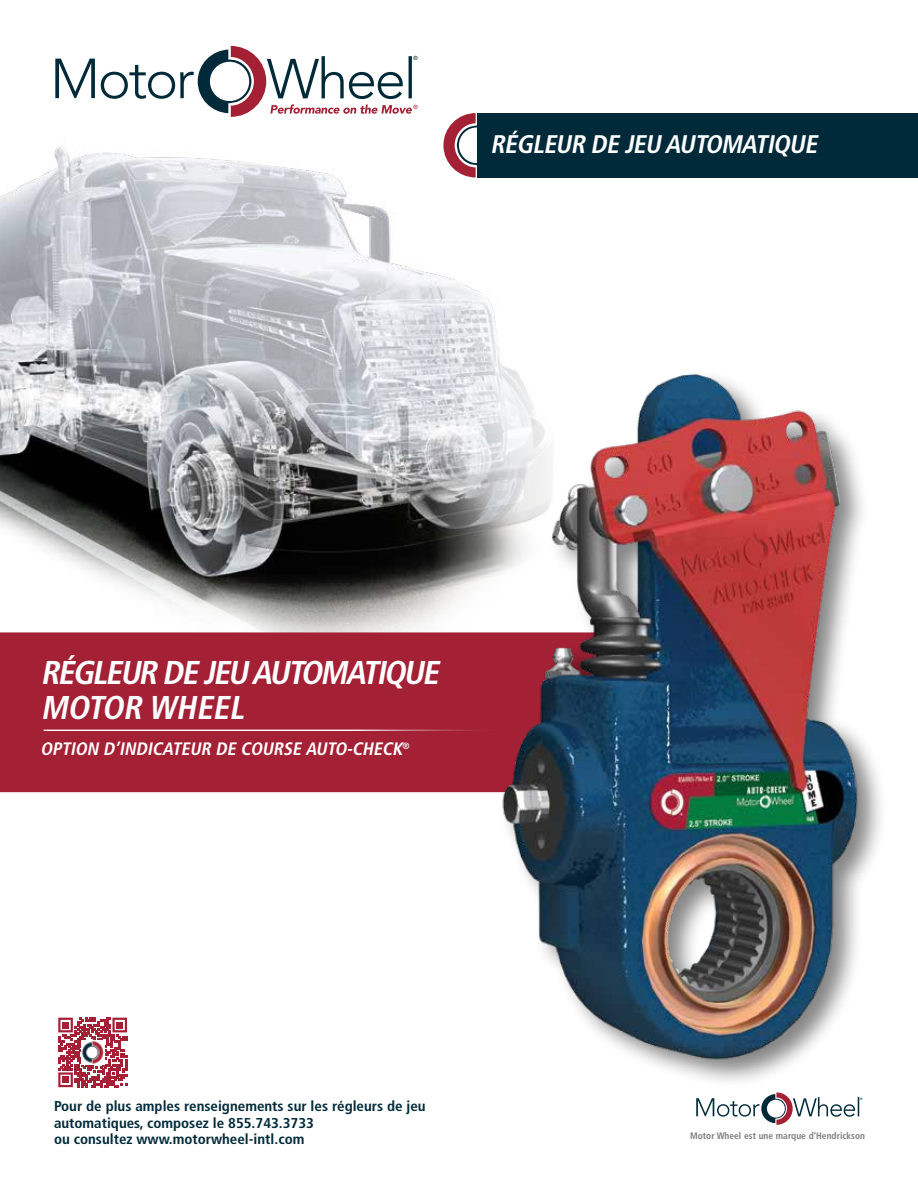
<style>
.page{position:relative;width:918px;height:1188px;background:#fff}
.page>*{position:absolute;margin:0;border:0;box-sizing:border-box;transform-origin:0 0}
.t1{font:italic 700 condensed 33px/34.5px "Frutiger LT Std";color:#fff}
.t2{font:italic 700 condensed 25.5px "Frutiger LT Std";color:#fff}
.t3{font:italic 700 condensed 18px "Frutiger LT Std";color:#fff}
.t4{font:700 condensed 14.25px/16.5px "Frutiger LT Std";color:#002a3a;scale:1.05 1}
.t5{font:700 condensed 9.45px "Frutiger LT Std";color:#7d7e7c}
.t6{font:5.7px "Helvetica LT Std";color:#a32035}
.t7{font:5.7px "Helvetica LT Std";color:#002a3a}
.t8{font:3.15px "Helvetica LT Std";color:#002a3a}
</style>
<div class="page">
<img style="left:0;top:198px;width:482px;height:434px">
<div style="left:477px;top:113px;width:441px;height:65px;background:#002a3a"></div>
<svg style="left:443px;top:113px;width:34px;height:64px"></svg>
<div style="left:0;top:632px;width:312px;height:160px;background:#a32035"></div>
<hr style="left:44px;top:729px;width:474px;height:2px;background:#fff">
<svg style="left:55px;top:46px;width:357px;height:71px"></svg>
<svg style="left:696px;top:1092px;width:163px;height:33px"></svg>
<img style="left:312px;top:297px;width:569px;height:784px">
<div style="left:54px;top:1014px;width:77px;height:77px;background:linear-gradient(to right,#fff,#fff)"></div>
<svg style="left:58px;top:1018px;width:69px;height:69px"></svg>
<div style="left:62px;top:1077px;width:7px;height:6px;background:#a32035"></div>
<img style="left:81px;top:1041px;width:23px;height:23px">
<p class="t7" style="left:414px;top:55px;width:6px">®</p>
<p class="t6" style="left:414px;top:104px;width:6px">®</p>
<h2 class="t2" style="left:491px;top:129px;width:333px">RÉGLEUR DE JEU AUTOMATIQUE</h2>
<h1 class="t1" style="left:41px;top:656px;width:406px">RÉGLEUR DEJEU AUTOMATIQUE<br>MOTOR WHEEL</h1>
<p class="t3" style="left:40px;top:738px;width:371px">OPTION D’INDICATEUR DE COURSE AUTO-CHECK<sup>®</sup></p>
<p class="t4" style="left:54px;top:1098px;width:355px">Pour de plus amples renseignements sur les régleurs de jeu automatiques, composez le 855.743.3733<br>ou consultez www.motorwheel-intl.com</p>
<p class="t8" style="left:860px;top:1097px;width:4px">®</p>
<p class="t5" style="left:690px;top:1130px;width:176px">Motor Wheel est une marque d'Hendrickson</p>
</div>
